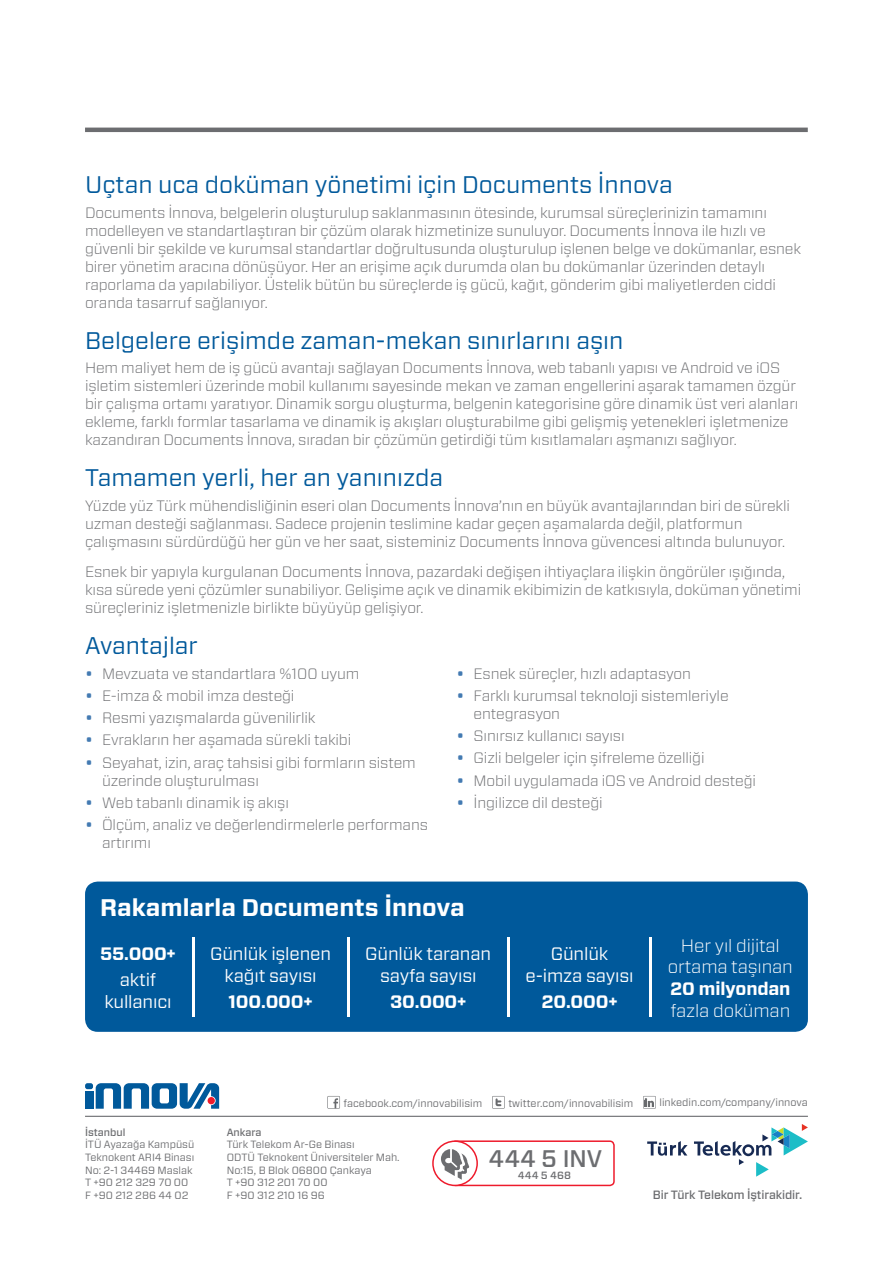
<style>
.page{position:relative;width:893px;height:1263px;background:#fff}
.page>*{position:absolute;margin:0;border:0;box-sizing:border-box;transform-origin:0 0}
.t1{font:24px "Vitesse Sans";color:#00599b}
.t2{font:700 24px "Vitesse Sans";color:#fff}
.t3{font:500 24px "Vitesse Sans";color:#6c6d70}
.t4{font:18px/21.6px "Vitesse Sans";letter-spacing:-.01em;color:#fff;text-align:center}
.t5{font:300 18px/21.6px "Vitesse Sans";letter-spacing:-.01em;color:#fff;text-align:center}
.t6{font:700 18px "Vitesse Sans";letter-spacing:-.01em;color:#fff}
.t7{font:300 15px/18px "Vitesse Sans";letter-spacing:-.01em;color:#6c6d70}
.t8{font:500 12px "Vitesse Sans";letter-spacing:-.01em;color:#6c6d70}
.t9{font:10.5px "Vitesse Sans";color:#6c6d70}
.t10{font:500 10.5px "Vitesse Sans";color:#6c6d70}
.s1{font-weight:500;color:#437ab2}
.s2{font-weight:700}
</style>
<div class="page">
<div style="left:85px;top:1083px;width:8px;height:6px;background:#00599b;border-radius:2px"></div>
<div style="left:85px;top:1091px;width:8px;height:18px;background:#00599b"></div>
<svg style="left:96px;top:1083px;width:123px;height:26px"></svg>
<hr style="left:85px;top:1116px;width:723px;height:1px;background:#6c6d70">
<svg style="left:433px;top:1141px;width:44px;height:44px"></svg>
<div style="left:432px;top:1140px;width:46px;height:46px;border:2px solid #ee1b2c;border-radius:50%"></div>
<svg style="left:441px;top:1140px;width:174px;height:47px"></svg>
<svg style="left:647px;top:1124px;width:161px;height:53px"></svg>
<svg style="left:643px;top:1096px;width:13px;height:13px"></svg>
<svg style="left:492px;top:1096px;width:13px;height:13px"></svg>
<svg style="left:327px;top:1096px;width:13px;height:13px"></svg>
<hr style="left:85px;top:128px;width:723px;height:4px;background:#6c6d70">
<div style="left:85px;top:881px;width:723px;height:151px;background:#00599b;border-radius:13px"></div>
<svg style="left:192px;top:937px;width:2px;height:79px"></svg>
<svg style="left:347px;top:937px;width:3px;height:79px"></svg>
<svg style="left:507px;top:937px;width:3px;height:79px"></svg>
<svg style="left:650px;top:937px;width:2px;height:79px"></svg>
<p class="t1" style="left:85px;top:169px;width:589px">Uçtan uca doküman yönetimi için Documents İnnova</p>
<p class="t7" style="left:85px;top:204px;width:718px">Documents İnnova, belgelerin oluşturulup saklanmasının ötesinde, kurumsal süreçlerinizin tamamını modelleyen ve standartlaştıran bir çözüm olarak hizmetinize sunuluyor. Documents İnnova ile hızlı ve güvenli bir şekilde ve kurumsal standartlar doğrultusunda oluşturulup işlenen belge ve dokümanlar, esnek birer yönetim aracına dönüşüyor. Her an erişime açık durumda olan bu dokümanlar üzerinden detaylı raporlama da yapılabiliyor. Üstelik bütün bu süreçlerde iş gücü, kağıt, gönderim gibi maliyetlerden ciddi oranda tasarruf sağlanıyor.</p>
<p class="t1" style="left:85px;top:324px;width:540px">Belgelere erişimde zaman-mekan sınırlarını aşın</p>
<p class="t7" style="left:85px;top:359px;width:715px">Hem maliyet hem de iş gücü avantajı sağlayan Documents İnnova, web tabanlı yapısı ve Android ve iOS işletim sistemleri üzerinde mobil kullanımı sayesinde mekan ve zaman engellerini aşarak tamamen özgür bir çalışma ortamı yaratıyor. Dinamik sorgu oluşturma, belgenin kategorisine göre dinamik üst veri alanları ekleme, farklı formlar tasarlama ve dinamik iş akışları oluşturabilme gibi gelişmiş yetenekleri işletmenize kazandıran Documents İnnova, sıradan bir çözümün getirdiği tüm kısıtlamaları aşmanızı sağlıyor.</p>
<p class="t1" style="left:85px;top:461px;width:360px">Tamamen yerli, her an yanınızda</p>
<p class="t7" style="left:85px;top:496px;width:706px">Yüzde yüz Türk mühendisliğinin eseri olan Documents İnnova’nın en büyük avantajlarından biri de sürekli uzman desteği sağlanması. Sadece projenin teslimine kadar geçen aşamalarda değil, platformun çalışmasını sürdürdüğü her gün ve her saat, sisteminiz Documents İnnova güvencesi altında bulunuyor.</p>
<p class="t7" style="left:85px;top:563px;width:718px">Esnek bir yapıyla kurgulanan Documents İnnova, pazardaki değişen ihtiyaçlara ilişkin öngörüler ışığında, kısa sürede yeni çözümler sunabiliyor. Gelişime açık ve dinamik ekibimizin de katkısıyla, doküman yönetimi süreçleriniz işletmenizle birlikte büyüyüp gelişiyor.</p>
<p class="t1" style="left:85px;top:629px;width:114px">Avantajlar</p>
<p class="t7" style="left:85px;top:664px;width:276px"><span class="s1">•</span> Mevzuata ve standartlara %100 uyum</p>
<p class="t7" style="left:85px;top:686px;width:211px"><span class="s1">•</span> E-imza &amp; mobil imza desteği</p>
<p class="t7" style="left:85px;top:708px;width:232px"><span class="s1">•</span> Resmi yazışmalarda güvenilirlik</p>
<p class="t7" style="left:85px;top:731px;width:268px"><span class="s1">•</span> Evrakların her aşamada sürekli takibi</p>
<p class="t7" style="left:102px;top:753px;width:315px;text-indent:-17px"><span class="s1">•</span> Seyahat, izin, araç tahsisi gibi formların sistem üzerinde oluşturulması</p>
<p class="t7" style="left:85px;top:793px;width:205px"><span class="s1">•</span> Web tabanlı dinamik iş akışı</p>
<p class="t7" style="left:102px;top:815px;width:327px;text-indent:-17px"><span class="s1">•</span> Ölçüm, analiz ve değerlendirmelerle performans artırımı</p>
<p class="t7" style="left:457px;top:664px;width:236px"><span class="s1">•</span> Esnek süreçler, hızlı adaptasyon</p>
<p class="t7" style="left:474px;top:686px;width:257px;text-indent:-17px"><span class="s1">•</span> Farklı kurumsal teknoloji sistemleriyle entegrasyon</p>
<p class="t7" style="left:457px;top:726px;width:169px"><span class="s1">•</span> Sınırsız kullanıcı sayısı</p>
<p class="t7" style="left:457px;top:749px;width:249px"><span class="s1">•</span> Gizli belgeler için şifreleme özelliği</p>
<p class="t7" style="left:457px;top:771px;width:301px"><span class="s1">•</span> Mobil uygulamada iOS ve Android desteği</p>
<p class="t7" style="left:457px;top:793px;width:148px"><span class="s1">•</span> İngilizce dil desteği</p>
<p class="t2" style="left:100px;top:892px;width:366px">Rakamlarla Documents İnnova</p>
<p class="t6" style="left:100px;top:942px;width:77px">55.000+</p>
<p class="t4" style="left:104px;top:969px;width:69px">aktif kullanıcı</p>
<p class="t4" style="left:210px;top:943px;width:122px">Günlük işlenen kağıt sayısı</p>
<p class="t6" style="left:229px;top:989px;width:86px">100.000+</p>
<p class="t4" style="left:365px;top:943px;width:127px">Günlük taranan sayfa sayısı</p>
<p class="t6" style="left:390px;top:989px;width:78px">30.000+</p>
<p class="t4" style="left:526px;top:943px;width:109px">Günlük e-imza sayısı</p>
<p class="t6" style="left:541px;top:989px;width:78px">20.000+</p>
<p class="t5" style="left:668px;top:934px;width:127px">Her yıl dijital ortama taşınan<br><span class="s2">20 milyondan </span>fazla doküman</p>
<p class="t10" style="left:85px;top:1125px;width:42px">İstanbul</p>
<p class="t9" style="left:85px;top:1138px;width:111px">İTÜ Ayazağa Kampüsü</p>
<p class="t9" style="left:85px;top:1150px;width:111px">Teknokent ARI4 Binası</p>
<p class="t9" style="left:85px;top:1163px;width:109px">No: 2-1 34469 Maslak</p>
<p class="t9" style="left:85px;top:1175px;width:105px">T +90 212 329 70 00</p>
<p class="t9" style="left:85px;top:1188px;width:105px">F +90 212 286 44 02</p>
<p class="t9" style="left:344px;top:1096px;width:140px">facebook.com/innovabilisim</p>
<p class="t9" style="left:508px;top:1096px;width:126px">twitter.com/innovabilisim</p>
<p class="t9" style="left:659px;top:1095px;width:150px">linkedin.com/company/innova</p>
<p class="t10" style="left:227px;top:1125px;width:36px">Ankara</p>
<p class="t9" style="left:227px;top:1138px;width:129px">Türk Telekom Ar-Ge Binası</p>
<p class="t9" style="left:227px;top:1150px;width:174px">ODTÜ Teknokent Üniversiteler Mah.</p>
<p class="t9" style="left:227px;top:1163px;width:147px">No:15, B Blok 06800 Çankaya</p>
<p class="t9" style="left:227px;top:1175px;width:102px">T +90 312 201 70 00</p>
<p class="t9" style="left:227px;top:1188px;width:100px">F +90 312 210 16 96</p>
<p class="t3" style="left:488px;top:1142px;width:115px">444 5 INV</p>
<p class="t10" style="left:518px;top:1168px;width:55px">444 5 468</p>
<p class="t8" style="left:653px;top:1187px;width:151px">Bir Türk Telekom İştirakidir.</p>
</div>
